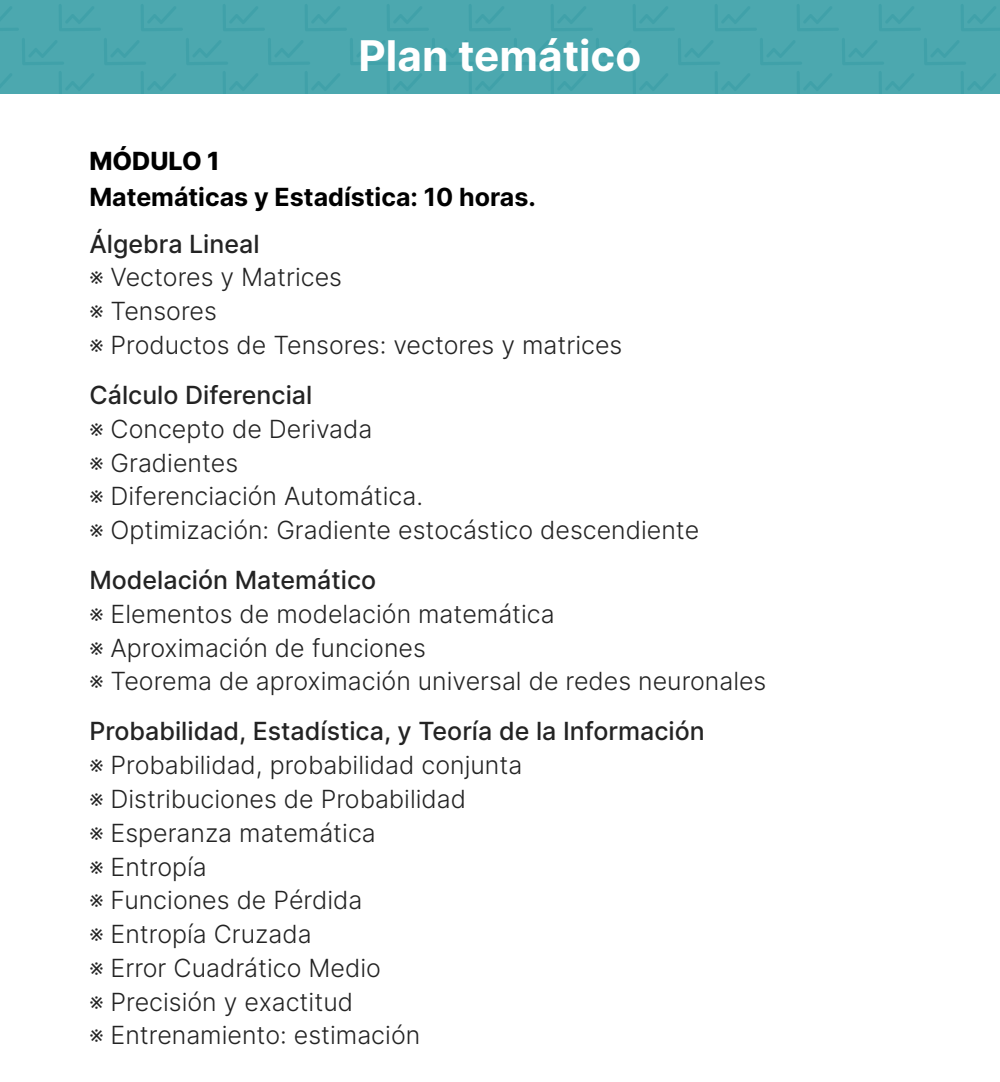
<style>
.page{position:relative;width:1000px;height:1082px;background:#fff}
.page>*{position:absolute;margin:0;border:0;box-sizing:border-box;transform-origin:0 0}
.t1{font:700 42.25px "Inter";color:#fff}
.t2{font:300 25px/33.8px "Inter";color:#232323}
.t3{font:500 25px "Inter";color:#232323}
.t4{font:700 25px "Inter";color:#000}
.t5{font:800 25px "Inter";color:#000}
</style>
<div class="page">
<div style="left:0;top:0;width:1000px;height:93px;background:#4ca8af"></div>
<h1 class="t1" style="left:359px;top:24px;width:284px">Plan temático</h1>
<p class="t5" style="left:89px;top:143px;width:132px">MÓDULO 1</p>
<p class="t4" style="left:89px;top:179px;width:448px">Matemáticas y Estadística: 10 horas.</p>
<p class="t3" style="left:89px;top:225px;width:172px">Álgebra Lineal</p>
<p class="t2" style="left:89px;top:260px;width:534px">※ Vectores y Matrices<br>※ Tensores<br>※ Productos de Tensores: vectores y matrices</p>
<p class="t3" style="left:89px;top:376px;width:224px">Cálculo Diferencial</p>
<p class="t2" style="left:89px;top:411px;width:611px">※ Concepto de Derivada<br>※ Gradientes<br>※ Diferenciación Automática.<br>※ Optimización: Gradiente estocástico descendiente</p>
<p class="t3" style="left:89px;top:561px;width:288px">Modelación Matemático</p>
<p class="t2" style="left:89px;top:596px;width:679px">※ Elementos de modelación matemática<br>※ Aproximación de funciones<br>※ Teorema de aproximación universal de redes neuronales</p>
<p class="t3" style="left:89px;top:713px;width:617px">Probabilidad, Estadística, y Teoría de la Información</p>
<p class="t2" style="left:89px;top:747px;width:434px">※ Probabilidad, probabilidad conjunta ※ Distribuciones de Probabilidad<br>※ Esperanza matemática<br>※ Entropía<br>※ Funciones de Pérdida<br>※ Entropía Cruzada<br>※ Error Cuadrático Medio<br>※ Precisión y exactitud<br>※ Entrenamiento: estimación</p>
</div>
